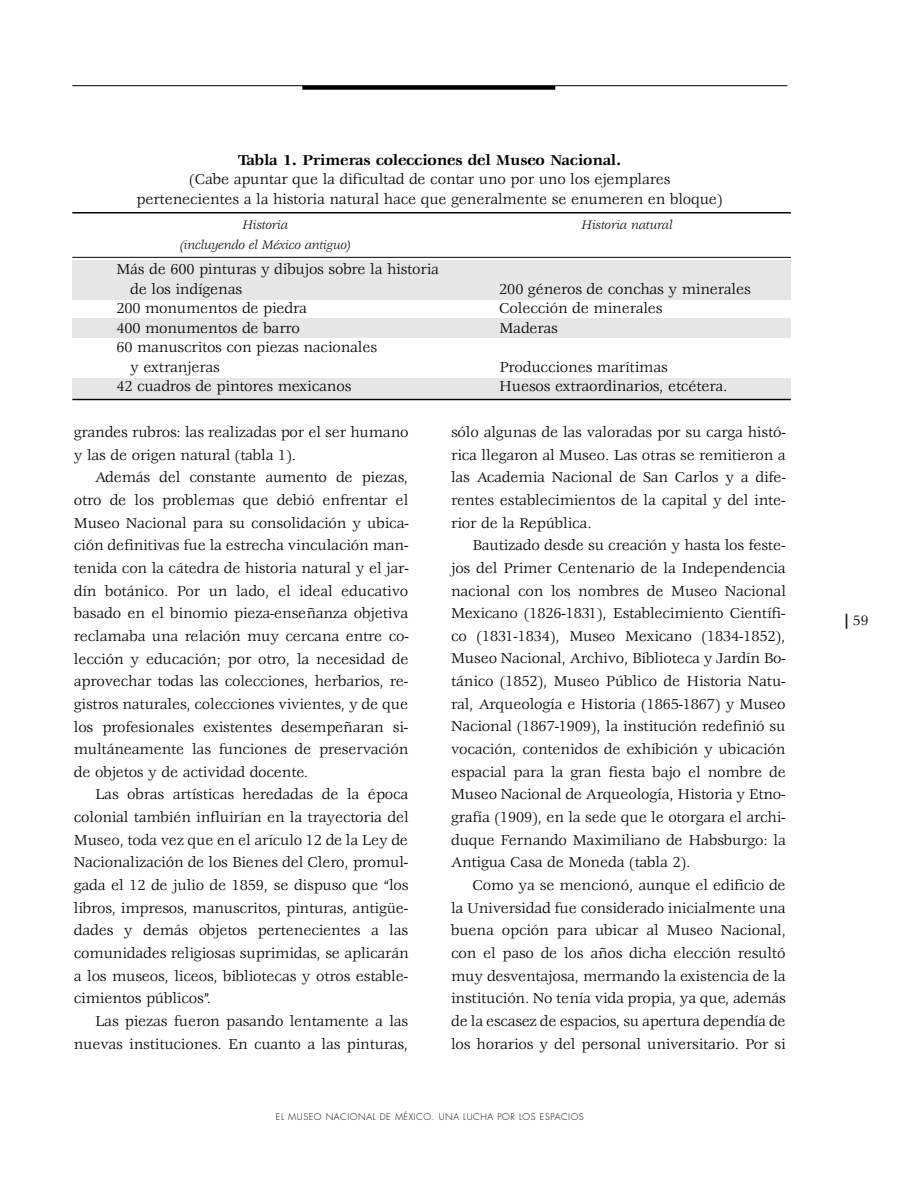
<style>
.page{position:relative;width:915px;height:1191px;background:#fff}
.page>*{position:absolute;margin:0;border:0;box-sizing:border-box;transform-origin:0 0}
.t1{font:15.75px/22.6px "Veljovic";letter-spacing:-.01em;color:#000;text-align:justify}
.t2{font:700 15.75px "Veljovic";letter-spacing:-.01em;color:#000}
.t3{font:15px "Veljovic";color:#000}
.t4{font:italic 13.5px "Veljovic";letter-spacing:-.01em;color:#000}
.t5{font:300 9px "Futura";letter-spacing:.06em;color:#000}
.s1{color:#e6e6e6}
.s2{color:#fff}
.s3{font-weight:900}
</style>
<div class="page">
<hr style="left:72px;top:85px;width:715px;height:1px;background:#000">
<svg style="left:302px;top:86px;width:253px;height:4px"></svg>
<div style="left:72px;top:378px;width:718px;height:19px;background:#e6e6e6"></div>
<div style="left:72px;top:319px;width:718px;height:19px;background:#e6e6e6"></div>
<div style="left:72px;top:260px;width:718px;height:39px;background:#e6e6e6"></div>
<hr style="left:72px;top:212px;width:718px;height:1px;background:#000">
<hr style="left:72px;top:257px;width:718px;height:1px;background:#000">
<hr style="left:72px;top:399px;width:718px;height:1px;background:#000">
<p class="t2" style="left:238px;top:154px;width:384px">Tabla 1. Primeras colecciones del Museo Nacional.</p>
<p class="t1" style="left:136px;top:171px;width:587px;line-height:19.5px;text-align:center">(Cabe apuntar que la dificultad de contar uno por uno los ejemplares pertenecientes a la historia natural hace que generalmente se enumeren en bloque)</p>
<p class="t4" style="left:242px;top:220px;width:47px">Historia</p>
<p class="t4" style="left:581px;top:220px;width:92px">Historia natural</p>
<p class="t4" style="left:180px;top:239px;width:172px">(incluyendo el México antiguo)</p>
<p class="t1" style="left:116px;top:261px;width:324px;line-height:19.5px">Más de 600 pinturas y dibujos sobre la historia <span class="s1">—</span>de los indígenas</p>
<p class="t1" style="left:499px;top:279px;width:253px">200 géneros de conchas y minerales</p>
<p class="t1" style="left:116px;top:298px;width:192px">200 monumentos de piedra</p>
<p class="t1" style="left:499px;top:298px;width:165px">Colección de minerales</p>
<p class="t1" style="left:116px;top:318px;width:185px">400 monumentos de barro</p>
<p class="t1" style="left:499px;top:318px;width:60px">Maderas</p>
<p class="t1" style="left:116px;top:339px;width:262px;line-height:19.5px">60 manuscritos con piezas nacionales <span class="s2">—</span>y extranjeras</p>
<p class="t1" style="left:499px;top:357px;width:170px">Producciones marítimas</p>
<p class="t1" style="left:116px;top:376px;width:236px">42 cuadros de pintores mexicanos</p>
<p class="t1" style="left:499px;top:376px;width:230px">Huesos extraordinarios, etcétera.</p>
<p class="t1" style="left:74px;top:422px;width:336px">grandes rubros: las realizadas por el ser humano y las de origen natural (tabla 1).</p>
<p class="t1" style="left:74px;top:467px;width:336px;text-indent:21px">Además del constante aumento de piezas, otro de los problemas que debió enfrentar el Museo Nacional para su consolidación y ubica&shy;ción definitivas fue la estrecha vinculación man&shy;tenida con la cátedra de historia natural y el jar&shy;dín botánico. Por un lado, el ideal educativo basado en el binomio pieza-enseñanza objetiva reclamaba una relación muy cercana entre co&shy;lección y educación; por otro, la necesidad de aprovechar todas las colecciones, herbarios, re&shy;gistros naturales, colecciones vivientes, y de que los profesionales existentes desempeñaran si&shy;multáneamente las funciones de preservación de objetos y de actividad docente.</p>
<p class="t1" style="left:74px;top:784px;width:336px;text-indent:21px">Las obras artísticas heredadas de la época colonial también influirían en la trayectoria del Museo, toda vez que en el arículo 12 de la Ley de Nacionalización de los Bienes del Clero, promul&shy;gada el 12 de julio de 1859, se dispuso que “los libros, impresos, manuscritos, pinturas, antigüe&shy;dades y demás objetos pertenecientes a las comunidades religiosas suprimidas, se aplicarán a los museos, liceos, bibliotecas y otros estable&shy;cimientos públicos”.</p>
<p class="t1" style="left:74px;top:1011px;width:336px;text-align:right">Las piezas fueron pasando lentamente a las nuevas instituciones. En cuanto a las pinturas,</p>
<p class="t1" style="left:451px;top:422px;width:336px">sólo algunas de las valoradas por su carga histó&shy;rica llegaron al Museo. Las otras se remitieron a las Academia Nacional de San Carlos y a dife&shy;rentes establecimientos de la capital y del inte&shy;rior de la República.</p>
<p class="t1" style="left:451px;top:535px;width:336px;text-indent:21px">Bautizado desde su creación y hasta los feste&shy;jos del Primer Centenario de la Independencia nacional con los nombres de Museo Nacional Mexicano (1826-1831), Establecimiento Científi&shy;co (1831-1834), Museo Mexicano (1834-1852), Museo Nacional, Archivo, Biblioteca y Jardín Bo&shy;tánico (1852), Museo Público de Historia Natu&shy;ral, Arqueología e Historia (1865-1867) y Museo Nacional (1867-1909), la institución redefinió su vocación, contenidos de exhibición y ubicación espacial para la gran fiesta bajo el nombre de Museo Nacional de Arqueología, Historia y Etno&shy;grafía (1909), en la sede que le otorgara el archi&shy;duque Fernando Maximiliano de Habsburgo: la Antigua Casa de Moneda (tabla 2).</p>
<p class="t1" style="left:451px;top:875px;width:336px;text-indent:21px">Como ya se mencionó, aunque el edificio de la Universidad fue considerado inicialmente una buena opción para ubicar al Museo Nacional, con el paso de los años dicha elección resultó muy desventajosa, mermando la existencia de la institución. No tenía vida propia, ya que, además de la escasez de espacios, su apertura dependía de los horarios y del personal universitario. Por si</p>
<p class="t5" style="left:276px;top:1112px;width:309px">EL MUSEO NACIONAL DE MÉXICO. UNA LUCHA POR LOS ESPACIOS</p>
<p class="t3" style="left:843px;top:614px;width:26px"><span class="s3">|</span> 59</p>
</div>
